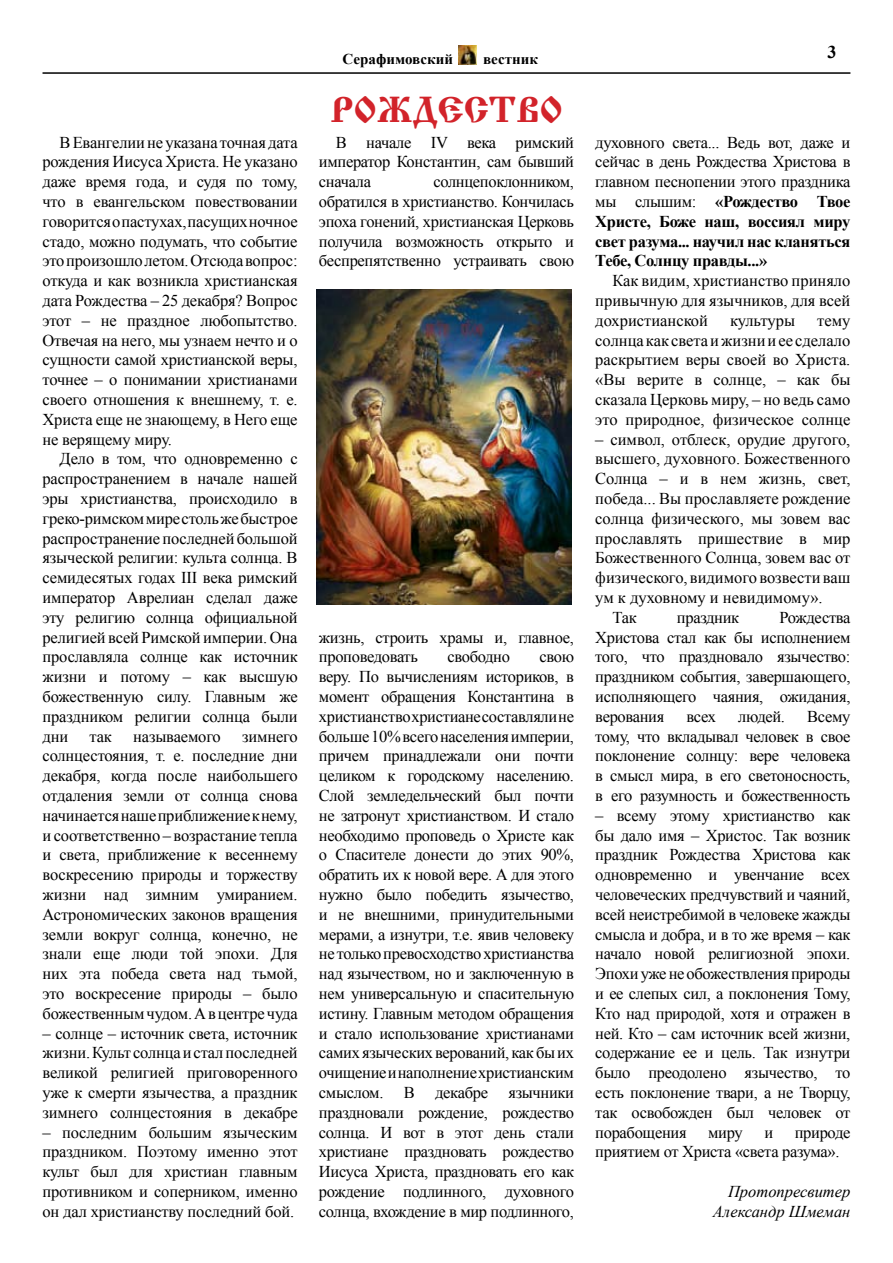
<style>
.page{position:relative;width:893px;height:1263px;background:#fff}
.page>*{position:absolute;margin:0;border:0;box-sizing:border-box;transform-origin:0 0}
.t1{font:36px "Izhitsa";color:#d2232a}
.t2{font:700 18px "Times New Roman";color:#000}
.t3{font:16.5px/19.8px "Times New Roman";letter-spacing:-.01em;color:#000;text-align:justify}
.t4{font:italic 16.5px/19.8px "Times New Roman";color:#000;text-align:right}
.t5{font:700 15px "Times New Roman";color:#000}
.s1{font-weight:700}
</style>
<div class="page">
<hr style="left:43px;top:72px;width:807px;height:2px;background:#000">
<img style="left:459px;top:46px;width:18px;height:19px">
<img style="left:316px;top:290px;width:255px;height:314px">
<p class="t3" style="left:43px;top:132px;width:257px;text-indent:17px">В Евангелии не указана точная дата рождения Иисуса Христа. Не указано даже время года, и судя по тому, что в евангельском повествовании говорится о пастухах, пасущих ночное стадо, можно подумать, что событие это произошло летом. Отсюда вопрос: откуда и как возникла христианская дата Рождества – 25 декабря? Вопрос этот – не праздное любопытство.<br>Отвечая на него, мы узнаем нечто и о сущности самой христианской веры, точнее – о понимании христианами своего отношения к внешнему, т. е.<br>Христа еще не знающему, в Него еще не верящему миру.</p>
<p class="t3" style="left:43px;top:449px;width:257px;text-indent:17px">Дело в том, что одновременно с распространением в начале нашей эры христианства, происходило в греко-римском мире столь же быстрое распространение последней большой языческой религии: культа солнца. В семидесятых годах III века римский император Аврелиан сделал даже эту религию солнца официальной религией всей Римской империи. Она прославляла солнце как источник жизни и потому – как высшую божественную силу. Главным же праздником религии солнца были дни</p>
<p class="t3" style="left:43px;top:726px;width:257px;text-indent:200px">зимнего солнцестояния, т. е. последние дни декабря, когда после наибольшего отдаления земли от солнца снова начинается наше приближение к нему, и соответственно – возрастание тепла и света, приближение к весеннему воскресению природы и торжеству жизни над зимним умиранием.<br>Астрономических законов вращения земли вокруг солнца, конечно, не знали еще люди той эпохи. Для них эта победа света над тьмой, это воскресение природы – было божественным чудом. А в центре чуда</p>
<p class="t3" style="left:43px;top:1023px;width:257px">– солнце – источник света, источник жизни. Культ солнца и стал последней великой религией приговоренного уже к смерти язычества, а праздник зимнего солнцестояния в декабре</p>
<p class="t3" style="left:43px;top:1122px;width:257px">– последним большим языческим праздником. Поэтому именно этот культ был для христиан главным противником и соперником, именно он дал христианству последний бой.</p>
<p class="t3" style="left:90px;top:726px;width:24px">так</p>
<p class="t3" style="left:133px;top:726px;width:89px">называемого</p>
<p class="t5" style="left:343px;top:48px;width:112px">Серафимовский</p>
<p class="t5" style="left:483px;top:48px;width:56px">вестник</p>
<h1 class="t1" style="left:330px;top:90px;width:234px">РОЖДЕСТВО</h1>
<p class="t3" style="left:319px;top:132px;width:257px;text-indent:17px">В начале IV века римский император Константин, сам бывший сначала</p>
<p class="t3" style="left:319px;top:171px;width:257px;text-indent:114px">солнцепоклонником, обратился в христианство. Кончилась эпоха гонений, христианская Церковь получила возможность открыто и беспрепятственно устраивать свою</p>
<p class="t3" style="left:319px;top:627px;width:257px">жизнь, строить храмы и, главное, проповедовать</p>
<p class="t3" style="left:447px;top:647px;width:64px">свободно</p>
<p class="t3" style="left:319px;top:647px;width:257px;text-indent:221px">свою веру. По вычислениям историков, в момент обращения Константина в христианство христиане составляли не больше 10% всего населения империи, причем принадлежали они почти целиком к городскому населению.<br>Слой земледельческий был почти не затронут христианством. И стало необходимо проповедь о Христе как о Спасителе донести до этих 90%, обратить их к новой вере. А для этого нужно было победить язычество, и не внешними, принудительными мерами, а изнутри, т.е. явив человеку не только превосходство христианства над язычеством, но и заключенную в нем универсальную и спасительную истину. Главным методом обращения и стало использование христианами самих языческих верований, как бы их очищение и наполнение христианским смыслом. В декабре язычники праздновали рождение, рождество солнца. И вот в этот день стали христиане праздновать рождество Иисуса Христа, праздновать его как рождение подлинного, духовного солнца, вхождение в мир подлинного,</p>
<p class="t2" style="left:827px;top:40px;width:10px">3</p>
<p class="t3" style="left:595px;top:132px;width:257px">духовного света... Ведь вот, даже и сейчас в день Рождества Христова в главном песнопении этого праздника мы слышим: <span class="s1">«Рождество Твое Христе, Боже наш, воссиял миру свет разума... научил нас кланяться Тебе, Солнцу правды...»</span></p>
<p class="t3" style="left:595px;top:270px;width:257px;text-indent:17px">Как видим, христианство приняло привычную для язычников, для всей дохристианской</p>
<p class="t3" style="left:595px;top:310px;width:257px;text-indent:222px">тему солнца как света и жизни и ее сделало раскрытием веры своей во Христа. «Вы верите в солнце, – как бы сказала Церковь миру, – но ведь само это природное, физическое солнце</p>
<p class="t3" style="left:595px;top:429px;width:257px">– символ, отблеск, орудие другого,</p>
<p class="t3" style="left:595px;top:449px;width:257px">высшего, духовного. Божественного</p>
<p class="t3" style="left:595px;top:468px;width:257px">Солнца – и в нем жизнь, свет,</p>
<p class="t3" style="left:595px;top:488px;width:257px">победа... Вы прославляете рождение</p>
<p class="t3" style="left:595px;top:508px;width:257px">солнца физического, мы зовем вас</p>
<p class="t3" style="left:595px;top:528px;width:257px">прославлять пришествие в мир</p>
<p class="t3" style="left:595px;top:548px;width:257px">Божественного Солнца, зовем вас от</p>
<p class="t3" style="left:595px;top:567px;width:257px">физического, видимого возвести ваш</p>
<p class="t3" style="left:595px;top:587px;width:229px">ум к духовному и невидимому».</p>
<p class="t3" style="left:612px;top:607px;width:26px">Так</p>
<p class="t3" style="left:677px;top:607px;width:64px">праздник</p>
<p class="t3" style="left:730px;top:310px;width:67px">культуры</p>
<p class="t3" style="left:595px;top:607px;width:257px;text-indent:184px">Рождества Христова стал как бы исполнением того, что праздновало язычество: праздником события, завершающего, исполняющего чаяния, ожидания, верования</p>
<p class="t3" style="left:686px;top:706px;width:31px">всех</p>
<p class="t3" style="left:738px;top:706px;width:48px">людей.</p>
<p class="t3" style="left:595px;top:706px;width:257px;text-indent:212px">Всему тому, что вкладывал человек в свое поклонение солнцу: вере человека в смысл мира, в его светоносность, в его разумность и божественность</p>
<p class="t3" style="left:595px;top:805px;width:257px">– всему этому христианство как бы дало имя – Христос. Так возник праздник Рождества Христова как одновременно и увенчание всех человеческих предчувствий и чаяний, всей неистребимой в человеке жажды смысла и добра, и в то же время – как начало новой религиозной эпохи.<br>Эпохи уже не обожествления природы и ее слепых сил, а поклонения Тому, Кто над природой, хотя и отражен в ней. Кто – сам источник всей жизни, содержание ее и цель. Так изнутри было преодолено язычество, то есть поклонение твари, а не Творцу, так освобожден был человек от порабощения</p>
<p class="t3" style="left:595px;top:1122px;width:257px;text-indent:199px">природе приятием от Христа «света разума».</p>
<p class="t4" style="left:713px;top:1181px;width:139px">Протопресвитер<br>Александр Шмеман</p>
<p class="t3" style="left:708px;top:1122px;width:36px">миру</p>
<p class="t3" style="left:764px;top:1122px;width:10px">и</p>
</div>
